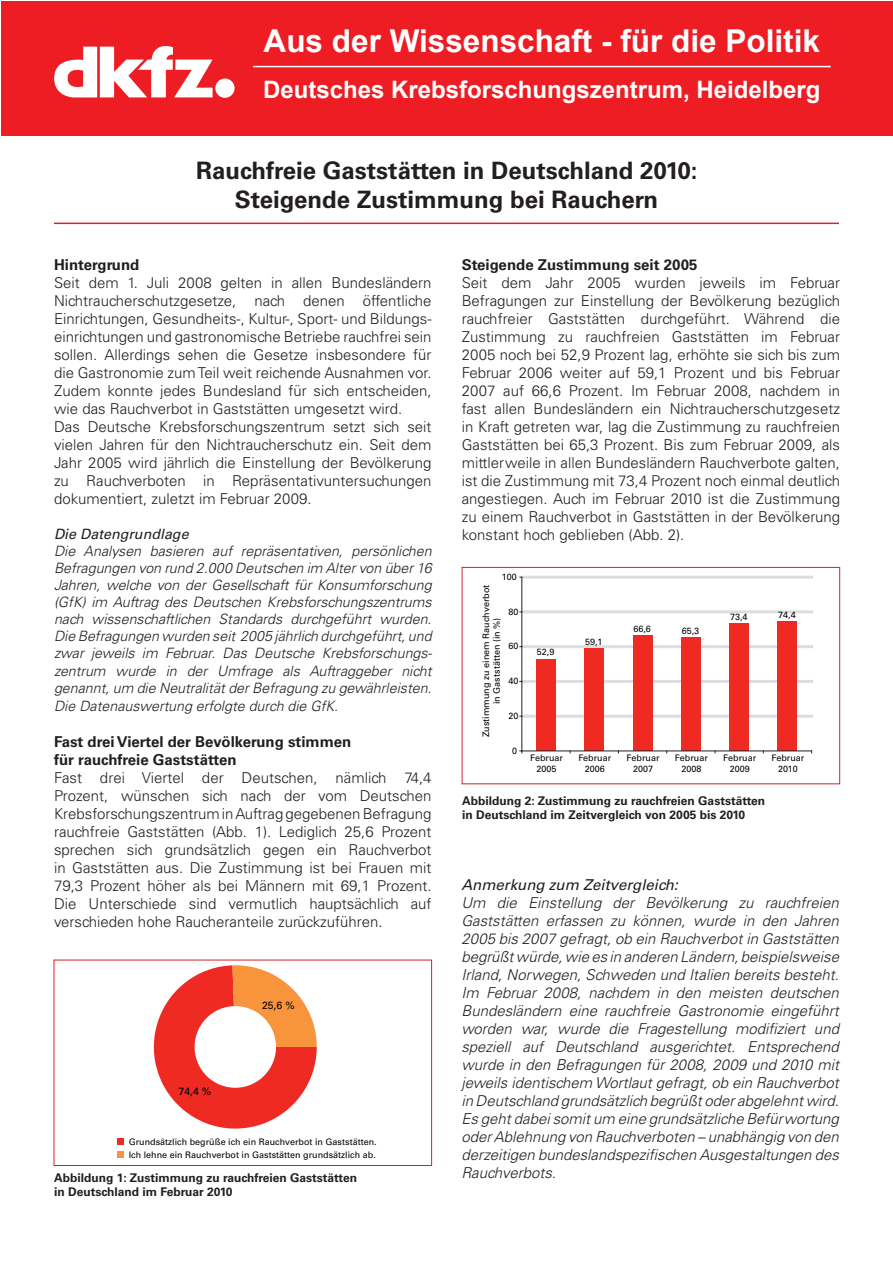
<style>
.page{position:relative;width:893px;height:1263px;background:#fff}
.page>*{position:absolute;margin:0;border:0;box-sizing:border-box;transform-origin:0 0}
.t1{font:700 31.5px "Arial";color:#fff}
.t2{font:700 24px/28.8px "Univers LTCE";color:#231f20;text-align:center}
.t3{font:700 24px "Arial";color:#fff}
.t4{font:300 15px/18px "Univers LTCE";color:#231f20;text-align:justify}
.t5{font:italic 300 15px/18px "Univers LTCE";color:#231f20;text-align:justify}
.t6{font:700 15px/18px "Univers LTCE";color:#231f20}
.t7{font:italic 15px "Univers LTCE";color:#231f20}
.t8{font:italic 300 14.25px/17.2px "Univers LTCE";color:#231f20;text-align:justify}
.t9{font:italic 14.25px "Univers LTCE";color:#231f20}
.t10{font:700 12px/14.4px "Univers LTCE";color:#231f20}
.t11{font:10.5px "Univers LTCE";color:#000}
.t12{font:9px/10.8px "Univers LTCE";color:#000;text-align:center}
</style>
<div class="page">
<div style="left:1px;top:1px;width:891px;height:134px;background:#ee1d23"></div>
<div style="left:215px;top:79px;width:20px;height:19px;background:#fff;border-radius:50%"></div>
<svg style="left:54px;top:46px;width:159px;height:51px"></svg>
<hr style="left:253px;top:66px;width:578px;height:1px;background:#fff">
<hr style="left:54px;top:223px;width:785px;height:1px;background:#d1232a">
<svg style="left:154px;top:965px;width:163px;height:163px"></svg>
<svg style="left:118px;top:1138px;width:6px;height:6px"></svg>
<div style="left:118px;top:1151px;width:6px;height:7px;background:#f7943c"></div>
<div style="left:54px;top:960px;width:378px;height:206px;border:1px solid #d1232a"></div>
<hr style="left:523px;top:715px;width:289px;height:3px;background:#dcdddf">
<hr style="left:523px;top:680px;width:289px;height:3px;background:#dcdddf">
<hr style="left:523px;top:645px;width:289px;height:3px;background:#dcdddf">
<hr style="left:523px;top:610px;width:289px;height:3px;background:#dcdddf">
<hr style="left:523px;top:576px;width:289px;height:3px;background:#dcdddf">
<div style="left:536px;top:659px;width:20px;height:92px;background:#ee2a23"></div>
<div style="left:585px;top:648px;width:19px;height:103px;background:#ee2a23"></div>
<div style="left:633px;top:635px;width:19px;height:116px;background:#ee2a23"></div>
<div style="left:681px;top:637px;width:19px;height:114px;background:#ee2a23"></div>
<div style="left:729px;top:623px;width:20px;height:128px;background:#ee2a23"></div>
<div style="left:778px;top:622px;width:19px;height:129px;background:#ee2a23"></div>
<hr style="left:521px;top:577px;width:1px;height:174px;background:#231f20">
<hr style="left:522px;top:750px;width:290px;height:1px;background:#231f20">
<div style="left:462px;top:567px;width:378px;height:217px;border:1px solid #d1232a"></div>
<h1 class="t1" style="left:264px;top:20px;width:558px">Aus der Wissenschaft - für die Politik</h1>
<h2 class="t3" style="left:263px;top:74px;width:559px">Deutsches Krebsforschungszentrum, Heidelberg</h2>
<h2 class="t2" style="left:196px;top:157px;width:503px">Rauchfreie Gaststätten in Deutschland 2010:<br>Steigende Zustimmung bei Rauchern</h2>
<p class="t6" style="left:54px;top:256px;width:87px">Hintergrund</p>
<p class="t4" style="left:54px;top:274px;width:379px;text-align:left">Seit dem 1. Juli 2008 gelten in allen Bundesländern Nichtraucherschutzgesetze, nach denen öffentliche Einrichtungen, Gesundheits-, Kultur-, Sport- und Bildungs&shy;einrichtungen und gastronomische Betriebe rauchfrei sein sollen. Allerdings sehen die Gesetze insbesondere für die Gastronomie zum Teil weit reichende Ausnahmen vor.<br>Zudem konnte jedes Bundesland für sich entscheiden, wie das Rauchverbot in Gaststätten umgesetzt wird.<br>Das Deutsche Krebsforschungszentrum setzt sich seit vielen Jahren für den Nichtraucherschutz ein. Seit dem Jahr 2005 wird jährlich die Einstellung der Bevölkerung zu Rauchverboten in Repräsentativuntersuchungen dokumentiert, zuletzt im Februar 2009.</p>
<p class="t9" style="left:54px;top:525px;width:136px">Die Datengrundlage</p>
<p class="t8" style="left:54px;top:542px;width:380px">Die Analysen basieren auf repräsentativen, persönlichen Befragungen von rund 2.000 Deutschen im Alter von über 16<br>Jahren, welche von der Gesellschaft für Konsumforschung (GfK) im Auftrag des Deutschen Krebsforschungszentrums nach wissenschaftlichen Standards durchgeführt wurden.<br>Die Befragungen wurden seit 2005 jährlich durchgeführt, und zwar jeweils im Februar. Das Deutsche Krebsforschungs&shy;zentrum wurde in der Umfrage als Auftraggeber nicht genannt, um die Neutralität der Befragung zu gewährleisten.<br>Die Datenauswertung erfolgte durch die GfK.</p>
<p class="t6" style="left:54px;top:733px;width:299px">Fast drei Viertel der Bevölkerung stimmen für rauchfreie Gaststätten</p>
<p class="t4" style="left:54px;top:769px;width:379px">Fast drei Viertel der Deutschen, nämlich 74,4<br>Prozent, wünschen sich nach der vom Deutschen Krebsforschungszentrum in Auftrag gegebenen Befragung rauchfreie Gaststätten (Abb. 1). Lediglich 25,6 Prozent sprechen sich grundsätzlich gegen ein Rauchverbot in Gaststätten aus. Die Zustimmung ist bei Frauen mit 79,3 Prozent höher als bei Männern mit 69,1 Prozent.<br>Die Unterschiede sind vermutlich hauptsächlich auf verschieden hohe Raucheranteile zurückzuführen.</p>
<p class="t11" style="left:179px;top:1085px;width:34px">74,4 %</p>
<p class="t11" style="left:262px;top:999px;width:34px">25,6 %</p>
<p class="t12" style="left:129px;top:1135px;width:249px;line-height:13.5px;text-align:left">Grundsätzlich begrüße ich ein Rauchverbot in Gaststätten.<br>Ich lehne ein Rauchverbot in Gaststätten grundsätzlich ab.</p>
<p class="t10" style="left:54px;top:1171px;width:305px">Abbildung 1: Zustimmung zu rauchfreien Gaststätten in Deutschland im Februar 2010</p>
<p class="t6" style="left:462px;top:256px;width:237px">Steigende Zustimmung seit 2005</p>
<p class="t4" style="left:462px;top:274px;width:380px">Seit dem Jahr 2005 wurden jeweils im Februar Befragungen zur Einstellung der Bevölkerung bezüglich rauchfreier Gaststätten durchgeführt. Während die Zustimmung zu rauchfreien Gaststätten im Februar 2005 noch bei 52,9 Prozent lag, erhöhte sie sich bis zum Februar 2006 weiter auf 59,1 Prozent und bis Februar 2007 auf 66,6 Prozent. Im Februar 2008, nachdem in fast allen Bundesländern ein Nichtraucherschutzgesetz in Kraft getreten war, lag die Zustimmung zu rauchfreien Gaststätten bei 65,3 Prozent. Bis zum Februar 2009, als mittlerweile in allen Bundesländern Rauchverbote galten, ist die Zustimmung mit 73,4 Prozent noch einmal deutlich angestiegen. Auch im Februar 2010 ist die Zustimmung zu einem Rauchverbot in Gaststätten in der Bevölkerung konstant hoch geblieben (Abb. 2).</p>
<p class="t12" style="left:502px;top:572px;width:16px">100</p>
<p class="t12" style="left:481px;top:737px;width:154px;rotate:-90deg">Zustimmung zu einem Rauchverbot in Gaststätten (in %)</p>
<p class="t12" style="left:508px;top:606px;width:11px">80</p>
<p class="t12" style="left:508px;top:641px;width:11px">60</p>
<p class="t12" style="left:508px;top:676px;width:11px">40</p>
<p class="t12" style="left:508px;top:711px;width:11px">20</p>
<p class="t12" style="left:512px;top:745px;width:6px">0</p>
<p class="t12" style="left:537px;top:647px;width:19px">52,9</p>
<p class="t12" style="left:585px;top:636px;width:19px">59,1</p>
<p class="t12" style="left:633px;top:623px;width:19px">66,6</p>
<p class="t12" style="left:682px;top:626px;width:19px">65,3</p>
<p class="t12" style="left:730px;top:611px;width:19px">73,4</p>
<p class="t12" style="left:778px;top:610px;width:19px">74,4</p>
<p class="t12" style="left:530px;top:753px;width:34px">Februar<br>2005</p>
<p class="t12" style="left:578px;top:753px;width:34px">Februar<br>2006</p>
<p class="t12" style="left:627px;top:753px;width:34px">Februar<br>2007</p>
<p class="t12" style="left:675px;top:753px;width:34px">Februar<br>2008</p>
<p class="t12" style="left:723px;top:753px;width:34px">Februar<br>2009</p>
<p class="t12" style="left:771px;top:753px;width:34px">Februar<br>2010</p>
<p class="t10" style="left:462px;top:794px;width:305px">Abbildung 2: Zustimmung zu rauchfreien Gaststätten in Deutschland im Zeitvergleich von 2005 bis 2010</p>
<p class="t7" style="left:461px;top:876px;width:218px">Anmerkung zum Zeitvergleich:</p>
<p class="t5" style="left:461px;top:894px;width:379px">Um die Einstellung der Bevölkerung zu rauchfreien Gaststätten erfassen zu können, wurde in den Jahren 2005 bis 2007 gefragt, ob ein Rauchverbot in Gaststätten begrüßt würde, wie es in anderen Ländern, beispielsweise Irland, Norwegen, Schweden und Italien bereits besteht.<br>Im Februar 2008, nachdem in den meisten deutschen Bundesländern eine rauchfreie Gastronomie eingeführt worden war, wurde die Fragestellung modifiziert und speziell auf Deutschland ausgerichtet. Entsprechend wurde in den Befragungen für 2008, 2009 und 2010 mit jeweils identischem Wortlaut gefragt, ob ein Rauchverbot in Deutschland grundsätzlich begrüßt oder abgelehnt wird.<br>Es geht dabei somit um eine grundsätzliche Befürwortung oder Ablehnung von Rauchverboten – unabhängig von den derzeitigen bundeslandspezifischen Ausgestaltungen des Rauchverbots.</p>
</div>
